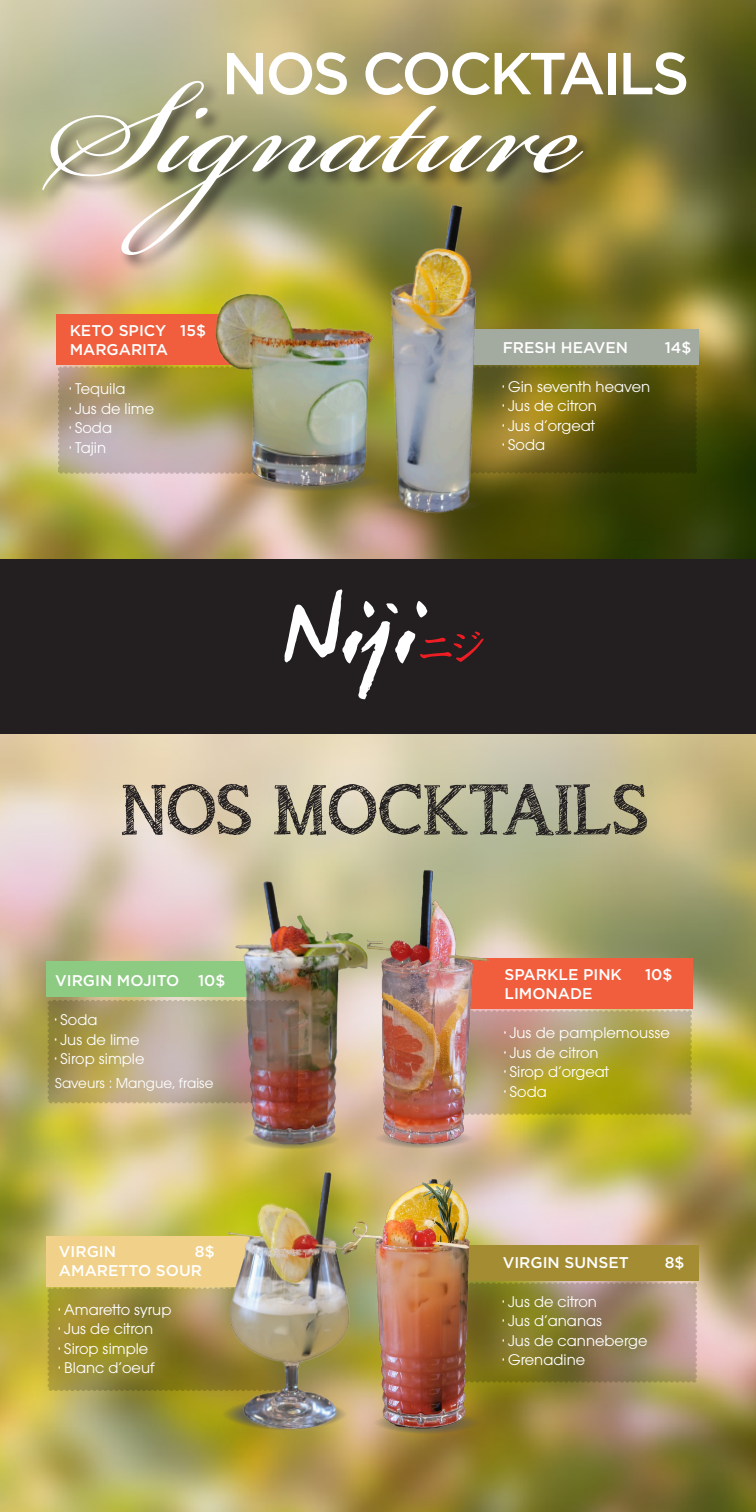
<style>
.page{position:relative;width:756px;height:1512px;background:#fff}
.page>*{position:absolute;margin:0;border:0;box-sizing:border-box;transform-origin:0 0}
.t1{font:207.45px "Bickham Script Pro";color:#fff}
.t2{font:69.75px "asongforjennifer";letter-spacing:.02em;color:#231f20}
.t3{font:500 59.1px "Gotham";letter-spacing:-.05em;color:#fff}
.t4{font:16.2px/19.5px "Avant Gard EF";color:#fff}
.t5{font:500 15.6px/18.6px "Gotham";color:#fff}
.t6{font:15px "Avant Gard EF";color:#fff}
</style>
<div class="page">
<img style="left:0;top:0;width:756px;height:559px">
<img style="left:0;top:734px;width:756px;height:778px">
<div style="left:0;top:559px;width:756px;height:175px;background:#231f20"></div>
<svg style="left:46px;top:1286px;width:134px;height:106px;background:#988b31"></svg>
<div style="left:46px;top:1236px;width:235px;height:50px;background:#f1d189"></div>
<div style="left:46px;top:961px;width:235px;height:36px;background:#8dca82"></div>
<img style="left:180px;top:858px;width:188px;height:280px">
<img style="left:180px;top:1138px;width:165px;height:304px">
<img style="left:46px;top:999px;width:254px;height:106px">
<svg style="left:562px;top:365px;width:136px;height:110px;background:#504d09"></svg>
<svg style="left:569px;top:1281px;width:129px;height:103px;background:#9d8668"></svg>
<svg style="left:57px;top:365px;width:154px;height:110px;background:#b4a47f"></svg>
<div style="left:57px;top:315px;width:218px;height:50px;background:#f15e3d"></div>
<div style="left:449px;top:329px;width:249px;height:36px;background:#a3aa9f"></div>
<div style="left:449px;top:1245px;width:249px;height:36px;background:#a38c31"></div>
<img style="left:345px;top:272px;width:217px;height:255px">
<img style="left:345px;top:1083px;width:224px;height:365px">
<img style="left:211px;top:272px;width:188px;height:253px">
<img style="left:234px;top:1123px;width:114px;height:33px;border-radius:50%">
<svg style="left:534px;top:1009px;width:159px;height:107px;background:#b0a441"></svg>
<div style="left:458px;top:959px;width:235px;height:50px;background:#f15e3d"></div>
<img style="left:368px;top:858px;width:166px;height:315px">
<div style="left:40px;top:78px;width:559px;height:194px;background:#231f20;opacity:.75"></div>
<svg style="left:284px;top:589px;width:199px;height:110px"></svg>
<h3 class="t3" style="left:222px;top:35px;width:469px">NOS COCKTAILS</h3>
<h1 class="t1" style="left:48px;top:-22px;width:540px">Signature</h1>
<p class="t5" style="left:70px;top:320px;width:138px;line-height:19.5px">KETO SPICY 15$<br>MARGARITA</p>
<p class="t4" style="left:70px;top:379px;width:86px">· Tequila<br>· Jus de lime · Soda<br>· Tajin</p>
<p class="t5" style="left:503px;top:338px;width:127px">FRESH HEAVEN</p>
<p class="t5" style="left:665px;top:338px;width:28px">14$</p>
<p class="t4" style="left:503px;top:377px;width:149px">· Gin seventh heaven · Jus de citron<br>· Jus d’orgeat<br>· Soda</p>
<h2 class="t2" style="left:121px;top:768px;width:529px">NOS MOCKTAILS</h2>
<p class="t5" style="left:55px;top:971px;width:172px">VIRGIN MOJITO 10$</p>
<p class="t4" style="left:55px;top:1010px;width:91px">· Soda<br>· Jus de lime · Sirop simple</p>
<p class="t6" style="left:55px;top:1075px;width:160px">Saveurs : Mangue, fraise</p>
<p class="t5" style="left:59px;top:1242px;width:157px;text-indent:136px">8$<br>AMARETTO SOUR</p>
<p class="t4" style="left:59px;top:1300px;width:114px">· Amaretto syrup · Jus de citron<br>· Sirop simple<br>· Blanc d’oeuf</p>
<p class="t5" style="left:59px;top:1242px;width:59px">VIRGIN</p>
<p class="t5" style="left:504px;top:965px;width:119px">SPARKLE PINK</p>
<p class="t5" style="left:645px;top:965px;width:29px">10$</p>
<p class="t5" style="left:504px;top:984px;width:90px">LIMONADE</p>
<p class="t4" style="left:504px;top:1023px;width:167px">· Jus de pamplemousse · Jus de citron<br>· Sirop d’orgeat<br>· Soda</p>
<p class="t5" style="left:503px;top:1253px;width:128px">VIRGIN SUNSET</p>
<p class="t5" style="left:665px;top:1253px;width:21px">8$</p>
<p class="t4" style="left:503px;top:1292px;width:146px">· Jus de citron<br>· Jus d’ananas<br>· Jus de canneberge · Grenadine</p>
</div>
